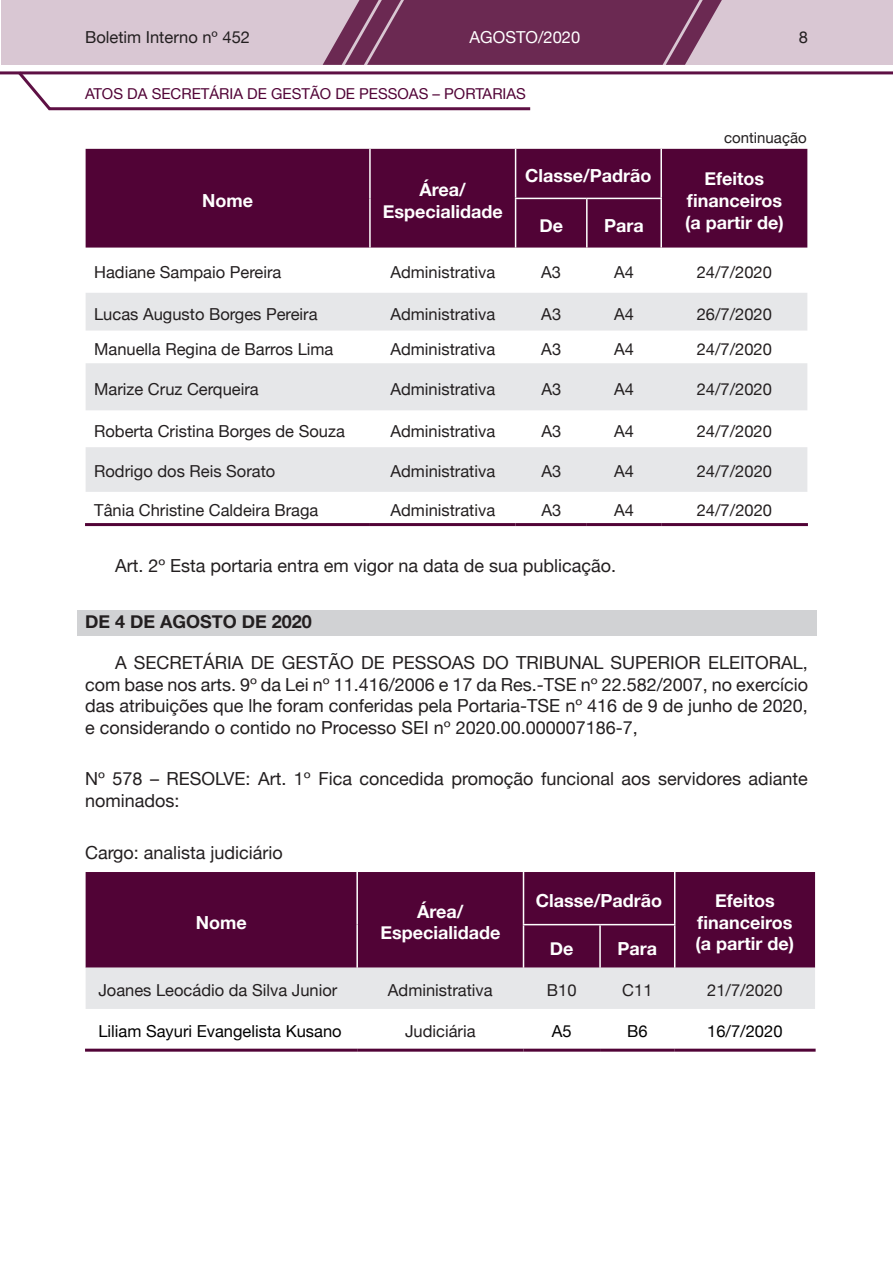
<style>
.page{position:relative;width:893px;height:1263px;background:#fff}
.page>*{position:absolute;margin:0;border:0;box-sizing:border-box;transform-origin:0 0}
.t1{font:18px/21.6px "Helvetica Neue";color:#231f20;text-align:justify}
.t2{font:700 18px/21.6px "Helvetica Neue";color:#fff;text-align:center}
.t3{font:700 18px "Helvetica Neue";color:#231f20}
.t4{font:16.5px "Helvetica Neue";color:#231f20}
.t5{font:16.5px "Helvetica Neue";color:#000001}
.t6{font:16.5px "Helvetica Neue";color:#fff}
.t7{font:15px "Helvetica Neue";color:#510336}
.t8{font:15px "Helvetica Neue";color:#231f20}
</style>
<div class="page">
<div style="left:1px;top:0;width:891px;height:65px;background:#d9c7d3"></div>
<svg style="left:323px;top:0;width:399px;height:65px;background:#773b61"></svg>
<hr style="left:49px;top:107px;width:481px;height:3px;background:#5e1044">
<hr style="left:0;top:71px;width:893px;height:3px;background:#5e1044">
<svg style="left:15px;top:71px;width:39px;height:40px"></svg>
<div style="left:77px;top:610px;width:739px;height:26px;background:#d1d2d4"></div>
<div style="left:86px;top:149px;width:721px;height:99px;background:#510336"></div>
<svg style="left:86px;top:293px;width:721px;height:199px;fill:#e6e7e9"></svg>
<hr style="left:369px;top:149px;width:2px;height:49px;background:#fff">
<hr style="left:369px;top:198px;width:2px;height:50px;background:#fff">
<hr style="left:515px;top:149px;width:1px;height:49px;background:#fff">
<hr style="left:660px;top:149px;width:2px;height:49px;background:#fff">
<hr style="left:515px;top:198px;width:72px;height:1px;background:#fff">
<hr style="left:515px;top:199px;width:1px;height:49px;background:#fff">
<hr style="left:587px;top:198px;width:75px;height:1px;background:#fff">
<hr style="left:586px;top:199px;width:2px;height:49px;background:#fff">
<hr style="left:660px;top:199px;width:2px;height:49px;background:#fff">
<hr style="left:85px;top:523px;width:285px;height:3px;background:#510336">
<hr style="left:370px;top:523px;width:146px;height:3px;background:#510336">
<hr style="left:516px;top:523px;width:71px;height:3px;background:#510336">
<hr style="left:587px;top:523px;width:74px;height:3px;background:#510336">
<hr style="left:661px;top:523px;width:147px;height:3px;background:#510336">
<div style="left:86px;top:872px;width:729px;height:96px;background:#510336"></div>
<div style="left:86px;top:968px;width:729px;height:41px;background:#e6e7e9"></div>
<hr style="left:356px;top:872px;width:2px;height:53px;background:#fff">
<hr style="left:356px;top:925px;width:2px;height:43px;background:#fff">
<hr style="left:523px;top:872px;width:1px;height:52px;background:#fff">
<hr style="left:674px;top:872px;width:1px;height:52px;background:#fff">
<hr style="left:523px;top:924px;width:77px;height:1px;background:#fff">
<hr style="left:523px;top:925px;width:1px;height:43px;background:#fff">
<hr style="left:600px;top:924px;width:75px;height:1px;background:#fff">
<hr style="left:599px;top:925px;width:2px;height:43px;background:#fff">
<hr style="left:674px;top:925px;width:1px;height:43px;background:#fff">
<hr style="left:85px;top:1049px;width:272px;height:3px;background:#510336">
<hr style="left:357px;top:1049px;width:166px;height:3px;background:#510336">
<hr style="left:523px;top:1049px;width:77px;height:3px;background:#510336">
<hr style="left:600px;top:1049px;width:75px;height:3px;background:#510336">
<hr style="left:675px;top:1049px;width:141px;height:3px;background:#510336">
<p class="t4" style="left:85px;top:23px;width:166px">Boletim Interno nº 452</p>
<p class="t6" style="left:470px;top:23px;width:112px">AGOSTO/2020</p>
<p class="t4" style="left:799px;top:23px;width:11px">8</p>
<p class="t7" style="left:85px;top:81px;width:442px">ATOS DA SECRETÁRIA DE GESTÃO DE PESSOAS – PORTARIAS</p>
<p class="t8" style="left:724px;top:125px;width:84px">continuação</p>
<p class="t2" style="left:202px;top:189px;width:52px">Nome</p>
<p class="t2" style="left:383px;top:179px;width:121px">Área/<br>Especialidade</p>
<p class="t2" style="left:525px;top:165px;width:128px">Classe/Padrão</p>
<p class="t2" style="left:687px;top:168px;width:97px">Efeitos financeiros</p>
<p class="t2" style="left:539px;top:214px;width:25px">De</p>
<p class="t2" style="left:604px;top:214px;width:41px">Para</p>
<p class="t2" style="left:685px;top:211px;width:100px">(a partir de)</p>
<p class="t4" style="left:94px;top:258px;width:189px">Hadiane Sampaio Pereira</p>
<p class="t4" style="left:390px;top:258px;width:106px">Administrativa</p>
<p class="t4" style="left:541px;top:258px;width:21px">A3</p>
<p class="t4" style="left:614px;top:258px;width:21px">A4</p>
<p class="t4" style="left:697px;top:258px;width:77px">24/7/2020</p>
<p class="t4" style="left:94px;top:300px;width:225px">Lucas Augusto Borges Pereira</p>
<p class="t4" style="left:390px;top:300px;width:106px">Administrativa</p>
<p class="t4" style="left:541px;top:300px;width:21px">A3</p>
<p class="t4" style="left:614px;top:300px;width:21px">A4</p>
<p class="t4" style="left:697px;top:300px;width:77px">26/7/2020</p>
<p class="t4" style="left:94px;top:335px;width:241px">Manuella Regina de Barros Lima</p>
<p class="t4" style="left:390px;top:335px;width:106px">Administrativa</p>
<p class="t4" style="left:541px;top:335px;width:21px">A3</p>
<p class="t4" style="left:614px;top:335px;width:21px">A4</p>
<p class="t4" style="left:697px;top:335px;width:77px">24/7/2020</p>
<p class="t4" style="left:94px;top:375px;width:166px">Marize Cruz Cerqueira</p>
<p class="t4" style="left:390px;top:375px;width:106px">Administrativa</p>
<p class="t4" style="left:541px;top:375px;width:21px">A3</p>
<p class="t4" style="left:614px;top:375px;width:21px">A4</p>
<p class="t4" style="left:697px;top:375px;width:77px">24/7/2020</p>
<p class="t4" style="left:94px;top:417px;width:252px">Roberta Cristina Borges de Souza</p>
<p class="t4" style="left:390px;top:417px;width:106px">Administrativa</p>
<p class="t4" style="left:541px;top:417px;width:21px">A3</p>
<p class="t4" style="left:614px;top:417px;width:21px">A4</p>
<p class="t4" style="left:697px;top:417px;width:77px">24/7/2020</p>
<p class="t4" style="left:94px;top:457px;width:183px">Rodrigo dos Reis Sorato</p>
<p class="t4" style="left:390px;top:457px;width:106px">Administrativa</p>
<p class="t4" style="left:541px;top:457px;width:21px">A3</p>
<p class="t4" style="left:614px;top:457px;width:21px">A4</p>
<p class="t4" style="left:697px;top:457px;width:77px">24/7/2020</p>
<p class="t4" style="left:94px;top:496px;width:226px">Tânia Christine Caldeira Braga</p>
<p class="t4" style="left:390px;top:496px;width:106px">Administrativa</p>
<p class="t4" style="left:541px;top:496px;width:21px">A3</p>
<p class="t4" style="left:614px;top:496px;width:21px">A4</p>
<p class="t4" style="left:697px;top:496px;width:77px">24/7/2020</p>
<p class="t1" style="left:115px;top:553px;width:503px">Art. 2º Esta portaria entra em vigor na data de sua publicação.</p>
<p class="t3" style="left:85px;top:610px;width:228px">DE 4 DE AGOSTO DE 2020</p>
<p class="t1" style="left:85px;top:650px;width:724px;text-indent:30px">A SECRETÁRIA DE GESTÃO DE PESSOAS DO TRIBUNAL SUPERIOR ELEITORAL, com base nos arts. 9º da Lei nº 11.416/2006 e 17 da Res.-TSE nº 22.582/2007, no exercício das atribuições que lhe foram conferidas pela Portaria-TSE nº 416 de 9 de junho de 2020, e considerando o contido no Processo SEI nº 2020.00.000007186-7,</p>
<p class="t1" style="left:85px;top:767px;width:724px">Nº 578 – RESOLVE: Art. 1º Fica concedida promoção funcional aos servidores adiante nominados:</p>
<p class="t1" style="left:85px;top:840px;width:199px">Cargo: analista judiciário</p>
<p class="t2" style="left:196px;top:911px;width:52px">Nome</p>
<p class="t2" style="left:380px;top:900px;width:121px">Área/<br>Especialidade</p>
<p class="t2" style="left:536px;top:889px;width:128px">Classe/Padrão</p>
<p class="t2" style="left:697px;top:889px;width:97px">Efeitos financeiros</p>
<p class="t2" style="left:550px;top:937px;width:25px">De</p>
<p class="t2" style="left:618px;top:937px;width:41px">Para</p>
<p class="t2" style="left:696px;top:933px;width:100px">(a partir de)</p>
<p class="t4" style="left:98px;top:976px;width:240px">Joanes Leocádio da Silva Junior</p>
<p class="t4" style="left:388px;top:976px;width:106px">Administrativa</p>
<p class="t4" style="left:547px;top:976px;width:31px">B10</p>
<p class="t4" style="left:622px;top:976px;width:32px">C11</p>
<p class="t4" style="left:707px;top:976px;width:77px">21/7/2020</p>
<p class="t5" style="left:98px;top:1017px;width:245px">Liliam Sayuri Evangelista Kusano</p>
<p class="t4" style="left:405px;top:1017px;width:72px">Judiciária</p>
<p class="t5" style="left:552px;top:1017px;width:21px">A5</p>
<p class="t5" style="left:627px;top:1017px;width:22px">B6</p>
<p class="t5" style="left:707px;top:1017px;width:77px">16/7/2020</p>
</div>
